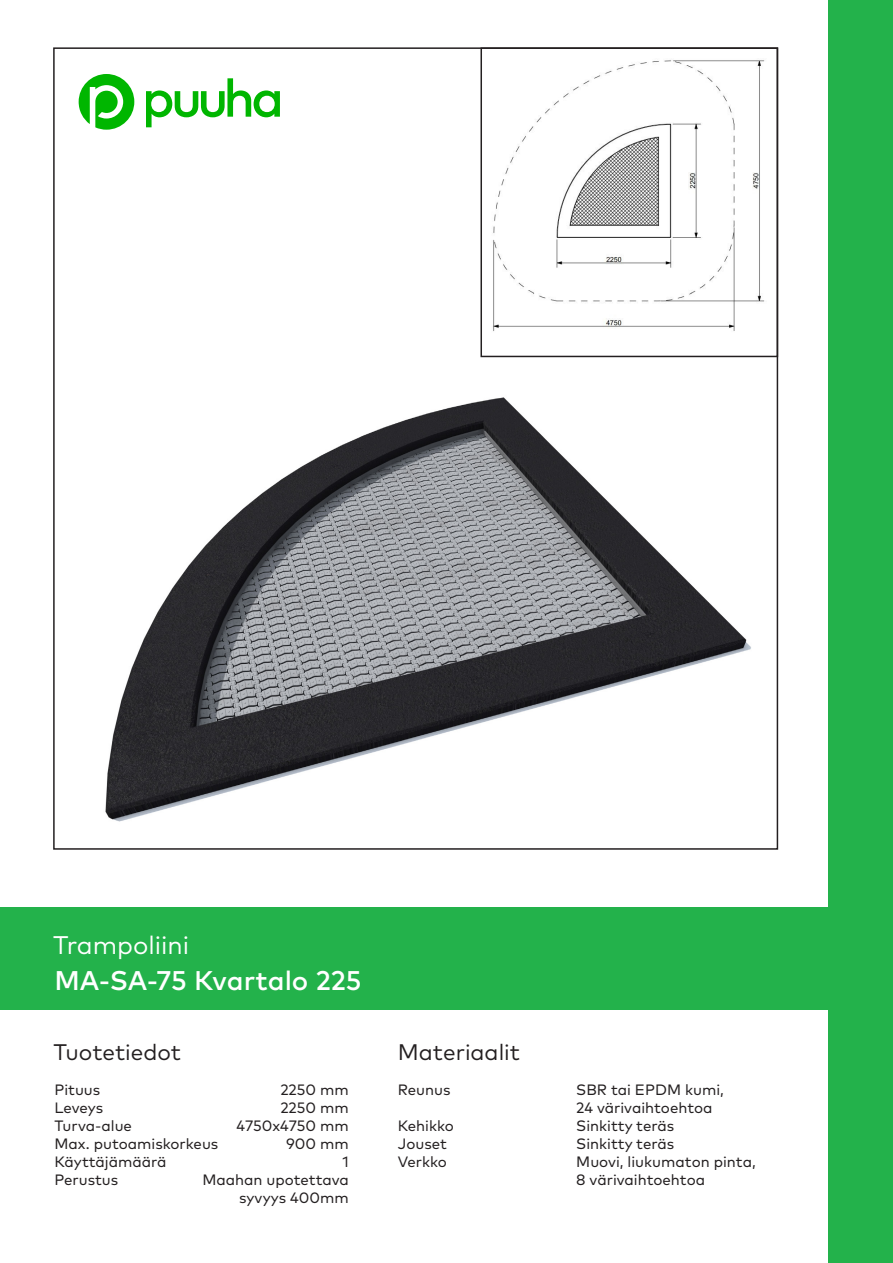
<style>
.page{position:relative;width:893px;height:1263px;background:#fff}
.page>*{position:absolute;margin:0;border:0;box-sizing:border-box;transform-origin:0 0}
.TUOTENUMERO{font:500 27px "Mark Pro";color:#fff}
.TUOTERYHMÄ{font:25.5px "Mark Pro";color:#fff}
.TUOTE_MATERIAALI{font:22.5px "Mark Pro";color:#231f20}
.Tiedot{font:15px "Mark Pro";color:#231f20}
.Numerot{font:15px "Mark Pro";color:#231f20}
</style>
<div class="page">
<img style="left:493px;top:60px;width:272px;height:271px">
<img style="left:105px;top:397px;width:646px;height:425px">
<div style="left:828px;top:0;width:65px;height:1263px;background:#23b24b"></div>
<div style="left:0;top:907px;width:884px;height:102px;background:#23b24b"></div>
<svg style="left:79px;top:74px;width:55px;height:56px"></svg>
<svg style="left:146px;top:78px;width:134px;height:49px"></svg>
<div style="left:480px;top:47px;width:298px;height:310px;border:2px solid #231f20"></div>
<p class="TUOTERYHMÄ" style="left:53px;top:926px;width:138px">Trampoliini</p>
<p class="TUOTENUMERO" style="left:54px;top:960px;width:309px">MA-SA-75 Kvartalo 225</p>
<p class="TUOTE_MATERIAALI" style="left:53px;top:1035px;width:129px">Tuotetiedot</p>
<p class="TUOTE_MATERIAALI" style="left:398px;top:1035px;width:124px">Materiaalit</p>
<p class="Tiedot" style="left:54px;top:1078px;width:47px">Pituus</p>
<p class="Tiedot" style="left:54px;top:1096px;width:50px">Leveys</p>
<p class="Tiedot" style="left:54px;top:1114px;width:79px">Turva-alue</p>
<p class="Tiedot" style="left:54px;top:1132px;width:165px">Max. putoamiskorkeus</p>
<p class="Tiedot" style="left:54px;top:1150px;width:114px">Käyttäjämäärä</p>
<p class="Tiedot" style="left:54px;top:1168px;width:65px">Perustus</p>
<p class="Numerot" style="left:280px;top:1078px;width:70px">2250 mm</p>
<p class="Numerot" style="left:280px;top:1096px;width:70px">2250 mm</p>
<p class="Numerot" style="left:237px;top:1114px;width:114px">4750x4750 mm</p>
<p class="Numerot" style="left:286px;top:1132px;width:64px">900 mm</p>
<p class="Numerot" style="left:343px;top:1150px;width:8px">1</p>
<p class="Numerot" style="left:202px;top:1168px;width:148px">Maahan upotettava</p>
<p class="Numerot" style="left:239px;top:1186px;width:111px">syvyys 400mm</p>
<p class="Tiedot" style="left:398px;top:1078px;width:54px">Reunus</p>
<p class="Tiedot" style="left:398px;top:1114px;width:58px">Kehikko</p>
<p class="Tiedot" style="left:398px;top:1132px;width:51px">Jouset</p>
<p class="Tiedot" style="left:398px;top:1150px;width:51px">Verkko</p>
<p class="Tiedot" style="left:576px;top:1078px;width:149px">SBR tai EPDM kumi,</p>
<p class="Tiedot" style="left:576px;top:1096px;width:138px">24 värivaihtoehtoa</p>
<p class="Tiedot" style="left:576px;top:1114px;width:99px">Sinkitty teräs</p>
<p class="Tiedot" style="left:576px;top:1132px;width:99px">Sinkitty teräs</p>
<p class="Tiedot" style="left:576px;top:1150px;width:181px">Muovi, liukumaton pinta,</p>
<p class="Tiedot" style="left:576px;top:1168px;width:130px">8 värivaihtoehtoa</p>
</div>
